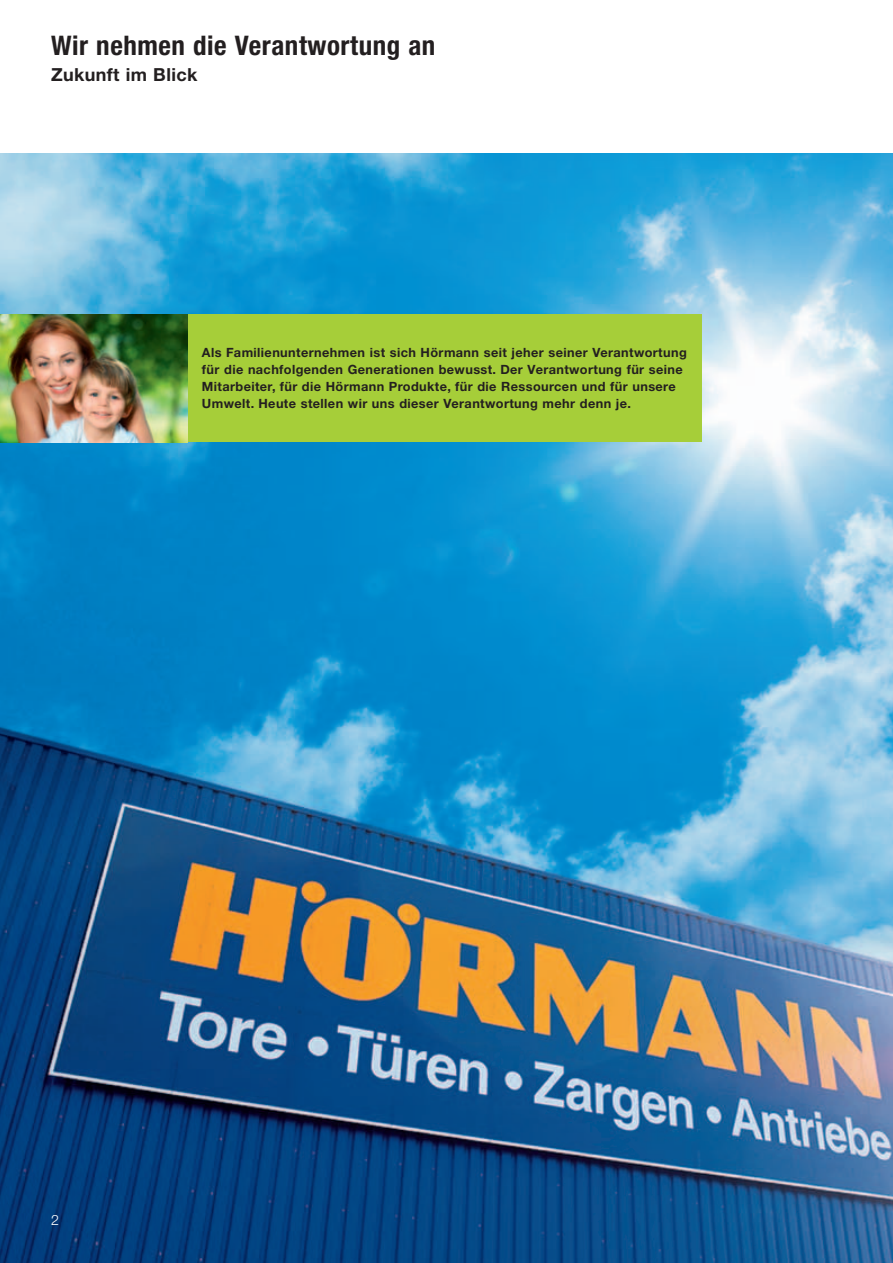
<style>
.page{position:relative;width:893px;height:1263px;background:#fff}
.page>*{position:absolute;margin:0;border:0;box-sizing:border-box;transform-origin:0 0}
.t1{font:700 condensed 27px "Hoermann Helvetica Neue";letter-spacing:.02em;color:#231f20}
.t2{font:700 18px "Hoermann Helvetica Neue";letter-spacing:.02em;color:#231f20}
.t3{font:300 14.25px "Hoermann Helvetica Neue";color:#fff}
.t4{font:700 12.75px/17px "Hoermann Helvetica Neue";letter-spacing:.03em;color:#231f20}
</style>
<div class="page">
<img style="left:0;top:153px;width:893px;height:1110px">
<div style="left:187px;top:315px;width:515px;height:127px;background:#a6ce39"></div>
<img style="left:0;top:315px;width:187px;height:127px">
<h1 class="t1" style="left:51px;top:27px;width:386px">Wir nehmen die Verantwortung an</h1>
<h2 class="t2" style="left:51px;top:62px;width:148px">Zukunft im Blick</h2>
<p class="t4" style="left:202px;top:343px;width:486px">Als Familienunternehmen ist sich Hörmann seit jeher seiner Verantwortung für die nachfolgenden Generationen bewusst. Der Verantwortung für seine Mitarbeiter, für die Hörmann Produkte, für die Ressourcen und für unsere Umwelt. Heute stellen wir uns dieser Verantwortung mehr denn je.</p>
<p class="t3" style="left:51px;top:1209px;width:9px">2</p>
</div>
